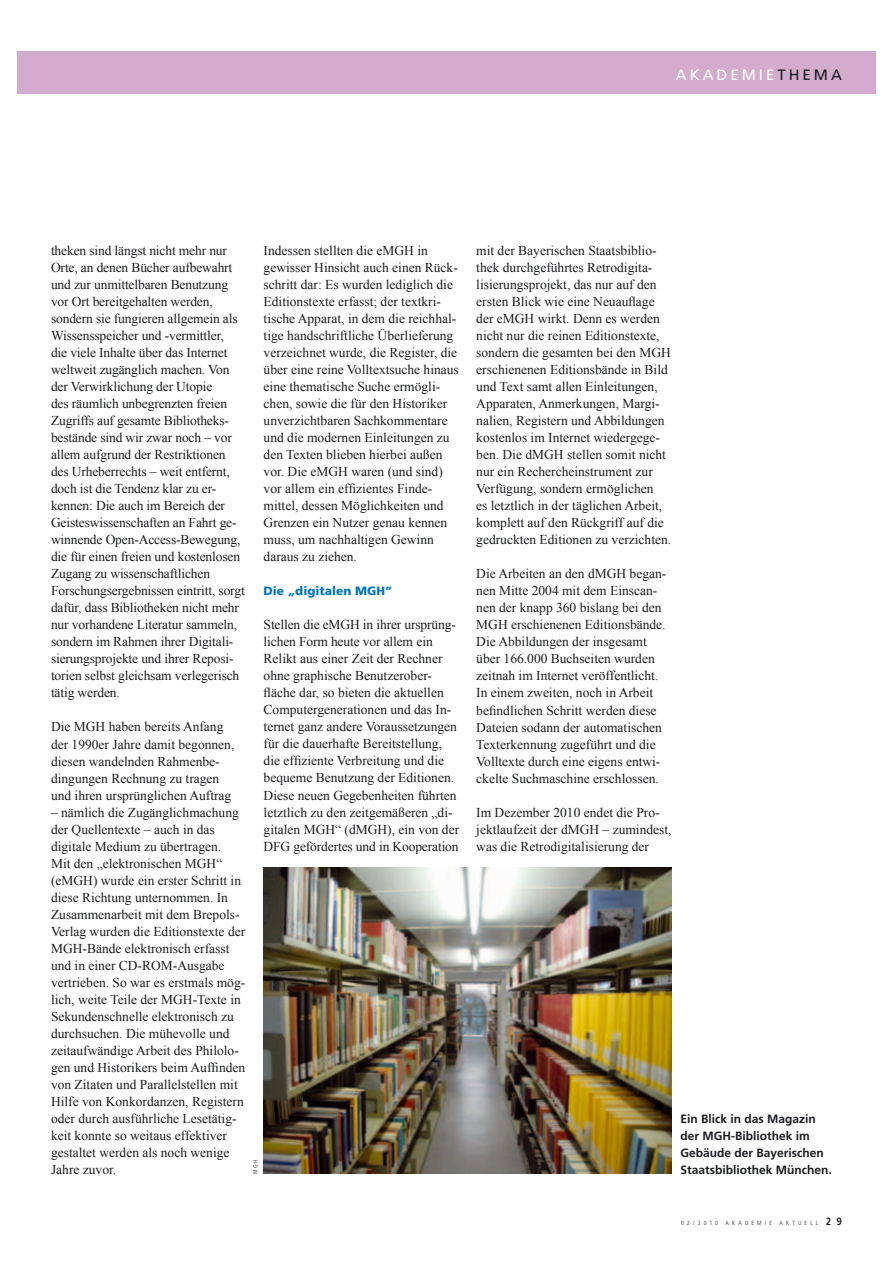
<style>
.page{position:relative;width:893px;height:1263px;background:#fff}
.page>*{position:absolute;margin:0;border:0;box-sizing:border-box;transform-origin:0 0}
.t1{font:15px "Frutiger";letter-spacing:.2em;color:#fff}
.t2{font:13.5px/17px "Times New Roman";color:#1b1c20}
.t3{font:700 12px/17px "Frutiger";color:#1b1c20}
.t4{font:900 12px "Frutiger";color:#0076be}
.t5{font:300 condensed 6px "Frutiger";letter-spacing:.525em;color:#1b1c20}
.s1{color:#1b1c20}
.s2{font-weight:700;font-size:10.5px}
</style>
<div class="page">
<div style="left:17px;top:51px;width:859px;height:43px;background:#d3abcf"></div>
<img style="left:264px;top:867px;width:408px;height:307px">
<p class="t1" style="left:676px;top:66px;width:141px">AKADEMIE<span class="s1">THEMA</span></p>
<p class="t2" style="left:51px;top:242px;width:195px">theken sind längst nicht mehr nur Orte, an denen Bücher aufbewahrt und zur unmittelbaren Benutzung vor Ort bereitgehalten werden, sondern sie fungieren allgemein als Wissensspeicher und -vermittler,<br>die viele Inhalte über das Internet weltweit zugänglich machen. Von der Verwirklichung der Utopie<br>des räumlich unbegrenzten freien Zugriffs auf gesamte Bibliotheks&shy;bestände sind wir zwar noch – vor allem aufgrund der Restriktionen des Urheberrechts – weit entfernt, doch ist die Tendenz klar zu er&shy;kennen: Die auch im Bereich der Geisteswissenschaften an Fahrt ge&shy;winnende Open-Access-Bewegung, die für einen freien und kostenlosen Zugang zu wissenschaftlichen Forschungsergebnissen eintritt, sorgt dafür, dass Bibliotheken nicht mehr nur vorhandene Literatur sammeln, sondern im Rahmen ihrer Digitali&shy;sierungsprojekte und ihrer Reposi&shy;torien selbst gleichsam verlegerisch tätig werden.</p>
<p class="t2" style="left:51px;top:718px;width:185px">Die MGH haben bereits Anfang der 1990er Jahre damit begonnen, diesen wandelnden Rahmenbe&shy;dingungen Rechnung zu tragen und ihren ursprünglichen Auftrag</p>
<p class="t2" style="left:51px;top:803px;width:196px">– nämlich die Zugänglichmachung der Quellentexte – auch in das digitale Medium zu übertragen.<br>Mit den „elektronischen MGH“ (eMGH) wurde ein erster Schritt in diese Richtung unternommen. In<br>Zusammenarbeit mit dem Brepols-<br>Verlag wurden die Editionstexte der<br>MGH-Bände elektronisch erfasst und in einer CD-ROM-Ausgabe vertrieben. So war es erstmals mög&shy;lich, weite Teile der MGH-Texte in<br>Sekundenschnelle elektronisch zu durchsuchen. Die mühevolle und zeitaufwändige Arbeit des Philolo&shy;gen und Historikers beim Auffinden von Zitaten und Parallelstellen mit<br>Hilfe von Konkordanzen, Registern oder durch ausführliche Lesetätig&shy;keit konnte so weitaus effektiver gestaltet werden als noch wenige<br>Jahre zuvor.</p>
<p class="t2" style="left:476px;top:242px;width:196px">mit der Bayerischen Staatsbiblio&shy;thek durchgeführtes Retrodigita&shy;lisierungsprojekt, das nur auf den ersten Blick wie eine Neuauflage der eMGH wirkt. Denn es werden nicht nur die reinen Editionstexte, sondern die gesamten bei den MGH erschienenen Editionsbände in Bild und Text samt allen Einleitungen, Apparaten, Anmerkungen, Margi&shy;nalien, Registern und Abbildungen kostenlos im Internet wiedergege&shy;ben. Die dMGH stellen somit nicht nur ein Rechercheinstrument zur Verfügung, sondern ermöglichen<br>es letztlich in der täglichen Arbeit, komplett auf den Rückgriff auf die gedruckten Editionen zu verzichten.</p>
<p class="t2" style="left:476px;top:565px;width:192px">Die Arbeiten an den dMGH began&shy;nen Mitte 2004 mit dem Einscan&shy;nen der knapp 360 bislang bei den MGH erschienenen Editionsbände.<br>Die Abbildungen der insgesamt über 166.000 Buchseiten wurden zeitnah im Internet veröffentlicht.<br>In einem zweiten, noch in Arbeit befindlichen Schritt werden diese Dateien sodann der automatischen Texterkennung zugeführt und die Volltexte durch eine eigens entwi&shy;ckelte Suchmaschine erschlossen.</p>
<p class="t2" style="left:476px;top:803px;width:197px">Im Dezember 2010 endet die Pro&shy;jektlaufzeit der dMGH – zumindest, was die Retrodigitalisierung der</p>
<p class="t2" style="left:264px;top:242px;width:197px">Indessen stellten die eMGH in gewisser Hinsicht auch einen Rück&shy;schritt dar: Es wurden lediglich die Editionstexte erfasst; der textkri&shy;tische Apparat, in dem die reichhal&shy;tige handschriftliche Überlieferung verzeichnet wurde, die Register, die über eine reine Volltextsuche hinaus eine thematische Suche ermögli&shy;chen, sowie die für den Historiker unverzichtbaren Sachkommentare und die modernen Einleitungen zu den Texten blieben hierbei außen vor. Die eMGH waren (und sind) vor allem ein effizientes Finde&shy;mittel, dessen Möglichkeiten und Grenzen ein Nutzer genau kennen muss, um nachhaltigen Gewinn daraus zu ziehen.</p>
<p class="t4" style="left:264px;top:584px;width:130px">Die „digitalen MGH”</p>
<p class="t2" style="left:264px;top:616px;width:197px">Stellen die eMGH in ihrer ursprüng&shy;lichen Form heute vor allem ein Relikt aus einer Zeit der Rechner ohne graphische Benutzerober&shy;fläche dar, so bieten die aktuellen Computergenerationen und das In&shy;ternet ganz andere Voraussetzungen für die dauerhafte Bereitstellung, die effiziente Verbreitung und die bequeme Benutzung der Editionen.<br>Diese neuen Gegebenheiten führten letztlich zu den zeitgemäßeren „di&shy;gitalen MGH“ (dMGH), ein von der DFG gefördertes und in Kooperation</p>
<p class="t3" style="left:680px;top:1110px;width:145px">Ein Blick in das Magazin der MGH-Bibliothek im<br>Gebäude der Bayerischen</p>
<p class="t5" style="left:252px;top:1174px;width:15px;rotate:-90deg">MGH</p>
<p class="t3" style="left:680px;top:1161px;width:153px">Staatsbibliothek München.</p>
<p class="t5" style="left:681px;top:1219px;width:162px">02/2010 AKADEMIE AKTUELL <span class="s2">29</span></p>
</div>
